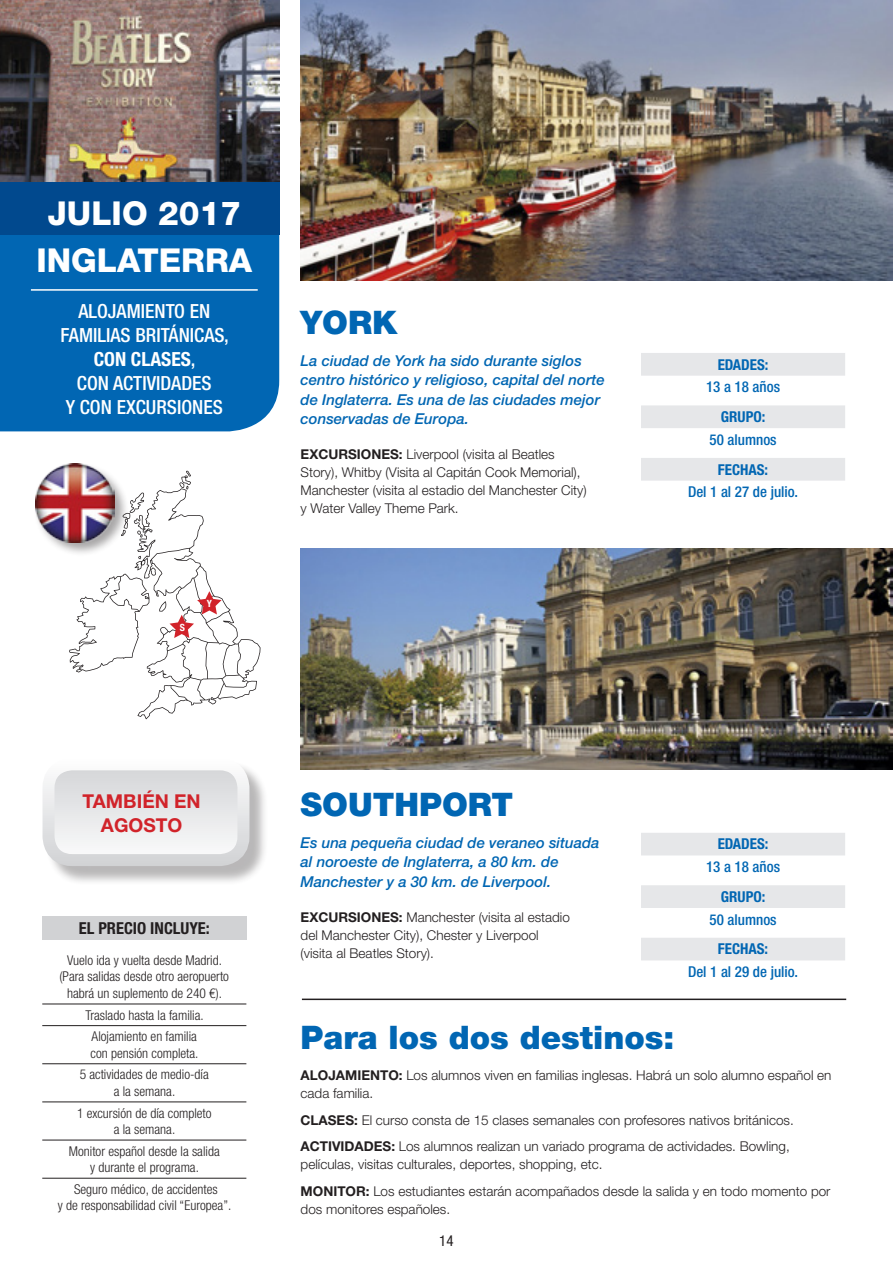
<style>
.page{position:relative;width:893px;height:1263px;background:#fff}
.page>*{position:absolute;margin:0;border:0;box-sizing:border-box;transform-origin:0 0}
.t1{font:800 33px "Helvetica Neue LT Std";color:#fff}
.t2{font:900 32.55px "Helvetica Neue LT Std";color:#0166b3}
.t3{font:500 condensed 19.5px/24px "Helvetica Neue LT Std";color:#fff;text-align:center}
.t4{font:700 19.05px/23.5px "Helvetica Neue LT Std";color:#d1232a;text-align:center}
.t5{font:700 condensed 16.5px "Helvetica Neue LT Std";color:#231f20}
.ENTRADILLA{font:italic 500 15px/19.5px "Helvetica Neue LT Std";color:#0166b3}
.t6{font:500 condensed 15px "Helvetica Neue LT Std";color:#0166b3}
.t7{font:700 condensed 15px "Helvetica Neue LT Std";color:#0166b3}
.t8{font:condensed 15px "Helvetica Neue LT Std";color:#231f20}
.t9{font:300 13.5px/18px "Helvetica Neue LT Std";color:#231f20}
.incluye{font:300 condensed 13.5px/16.5px "Helvetica Neue LT Std";color:#231f20;text-align:center}
.t10{font:700 condensed 10.05px "Helvetica Neue LT Std";color:#fff}
.s1{font-weight:700}
</style>
<div class="page">
<img style="left:0;top:0;width:279px;height:183px">
<img style="left:301px;top:549px;width:592px;height:221px">
<img style="left:301px;top:0;width:592px;height:281px">
<div style="left:42px;top:916px;width:204px;height:24px;background:#d1d2d4"></div>
<hr style="left:42px;top:1003px;width:204px;height:1px;background:#231f20">
<hr style="left:42px;top:1025px;width:204px;height:1px;background:#231f20">
<hr style="left:42px;top:1063px;width:204px;height:1px;background:#231f20">
<hr style="left:42px;top:1101px;width:204px;height:1px;background:#231f20">
<hr style="left:42px;top:1140px;width:204px;height:1px;background:#231f20">
<hr style="left:42px;top:1178px;width:204px;height:1px;background:#231f20">
<svg style="left:641px;top:353px;width:204px;height:128px"></svg>
<div style="left:0;top:235px;width:279px;height:196px;background:#0166b3"></div>
<div style="left:0;top:183px;width:279px;height:52px;background:#01498e"></div>
<hr style="left:31px;top:289px;width:227px;height:2px;background:#fff">
<div style="left:33px;top:462px;width:96px;height:95px;background:#231f20;opacity:.4"></div>
<img style="left:35px;top:464px;width:80px;height:78px">
<svg style="left:69px;top:471px;width:191px;height:248px"></svg>
<svg style="left:641px;top:833px;width:204px;height:127px"></svg>
<div style="left:45px;top:761px;width:223px;height:124px;background:#231f20;opacity:.32"></div>
<svg style="left:49px;top:764px;width:194px;height:96px"></svg>
<div style="left:43px;top:758px;width:206px;height:108px;border:12px solid #fff;border-radius:24px"></div>
<hr style="left:302px;top:998px;width:544px;height:2px;background:#231f20">
<p class="t1" style="left:47px;top:193px;width:195px">JULIO 2017</p>
<p class="t1" style="left:36px;top:241px;width:217px">INGLATERRA</p>
<p class="t3" style="left:61px;top:299px;width:170px">ALOJAMIENTO EN<br>FAMILIAS BRITÁNICAS,<br><span class="s1">CON CLASES</span>,<br>CON ACTIVIDADES<br>Y CON EXCURSIONES</p>
<p class="t10" style="left:180px;top:621px;width:7px">S</p>
<p class="t10" style="left:207px;top:597px;width:7px">Y</p>
<p class="t2" style="left:301px;top:303px;width:98px">YORK</p>
<p class="ENTRADILLA" style="left:301px;top:351px;width:306px">La ciudad de York ha sido durante siglos centro histórico y religioso, capital del norte de Inglaterra. Es una de las ciudades mejor conservadas de Europa.</p>
<p class="t9" style="left:301px;top:445px;width:288px"><span class="s1">EXCURSIONES:</span> Liverpool (visita al Beatles Story), Whitby (Visita al Capitán Cook Memorial), Manchester (visita al estadio del Manchester City) y Water Valley Theme Park.</p>
<p class="t7" style="left:718px;top:355px;width:52px">EDADES:</p>
<p class="t6" style="left:706px;top:378px;width:76px">13 a 18 años</p>
<p class="t7" style="left:721px;top:408px;width:46px">GRUPO:</p>
<p class="t6" style="left:709px;top:431px;width:69px">50 alumnos</p>
<p class="t7" style="left:718px;top:460px;width:52px">FECHAS:</p>
<p class="t6" style="left:688px;top:483px;width:112px">Del 1 al 27 de julio.</p>
<p class="t4" style="left:83px;top:789px;width:120px">TAMBIÉN EN<br>AGOSTO</p>
<p class="t5" style="left:79px;top:918px;width:133px">EL PRECIO INCLUYE:</p>
<p class="incluye" style="left:60px;top:952px;width:171px">Vuelo ida y vuelta desde Madrid. (Para salidas desde otro aeropuerto habrá un suplemento de 240 €).</p>
<p class="incluye" style="left:85px;top:1006px;width:120px">Traslado hasta la familia.</p>
<p class="incluye" style="left:91px;top:1028px;width:109px;text-align:left">Alojamiento en familia con pensión completa.</p>
<p class="incluye" style="left:80px;top:1066px;width:131px">5 actividades de medio-día a la semana.</p>
<p class="incluye" style="left:77px;top:1104px;width:136px">1 excursión de día completo a la semana.</p>
<p class="incluye" style="left:69px;top:1142px;width:152px">Monitor español desde la salida y durante el programa.</p>
<p class="incluye" style="left:58px;top:1181px;width:175px">Seguro médico, de accidentes<br>y de responsabilidad civil “Europea”.</p>
<p class="t2" style="left:301px;top:784px;width:214px">SOUTHPORT</p>
<p class="ENTRADILLA" style="left:301px;top:833px;width:300px">Es una pequeña ciudad de veraneo situada al noroeste de Inglaterra, a 80 km. de<br>Manchester y a 30 km. de Liverpool.</p>
<p class="t9" style="left:301px;top:908px;width:271px"><span class="s1">EXCURSIONES:</span> Manchester (visita al estadio del Manchester City), Chester y Liverpool (visita al Beatles Story).</p>
<p class="t7" style="left:718px;top:835px;width:52px">EDADES:</p>
<p class="t6" style="left:706px;top:858px;width:76px">13 a 18 años</p>
<p class="t7" style="left:721px;top:887px;width:46px">GRUPO:</p>
<p class="t6" style="left:709px;top:910px;width:69px">50 alumnos</p>
<p class="t7" style="left:718px;top:940px;width:52px">FECHAS:</p>
<p class="t6" style="left:688px;top:963px;width:112px">Del 1 al 29 de julio.</p>
<p class="t2" style="left:301px;top:1018px;width:375px">Para los dos destinos:</p>
<p class="t9" style="left:301px;top:1066px;width:532px"><span class="s1">ALOJAMIENTO:</span> Los alumnos viven en familias inglesas. Habrá un solo alumno español en cada familia.</p>
<p class="t9" style="left:301px;top:1111px;width:495px"><span class="s1">CLASES:</span> El curso consta de 15 clases semanales con profesores nativos británicos.</p>
<p class="t9" style="left:301px;top:1137px;width:491px"><span class="s1">ACTIVIDADES:</span> Los alumnos realizan un variado programa de actividades. Bowling, películas, visitas culturales, deportes, shopping, etc.</p>
<p class="t9" style="left:301px;top:1182px;width:531px"><span class="s1">MONITOR:</span> Los estudiantes estarán acompañados desde la salida y en todo momento por dos monitores españoles.</p>
<p class="t8" style="left:439px;top:1232px;width:16px">14</p>
</div>
